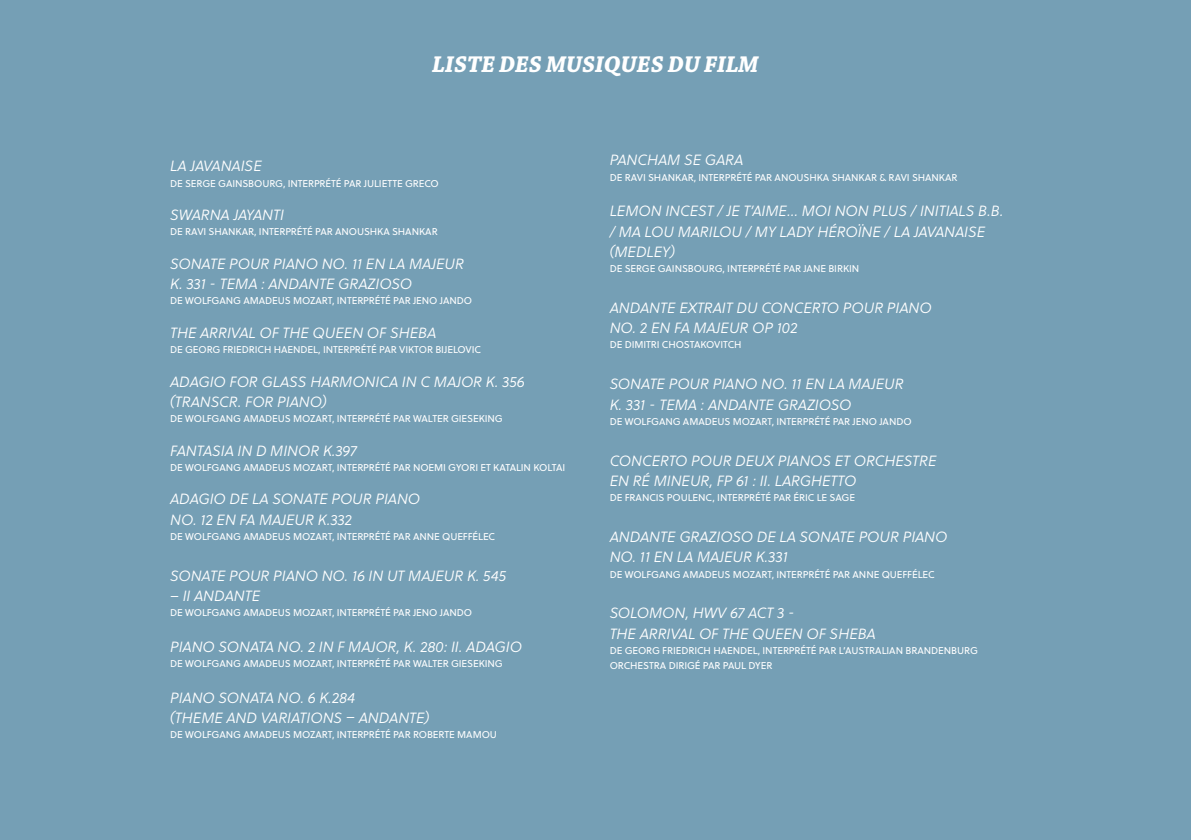
<style>
.page{position:relative;width:1191px;height:840px;background:#fff}
.page>*{position:absolute;margin:0;border:0;box-sizing:border-box;transform-origin:0 0}
.t1{font:italic 700 24px "Chaparral Pro";letter-spacing:-.005em;color:#fff}
.t2{font:italic 14.8px/20.4px "Soleil Lt";color:#fff}
.t3{font:9.8px/15.2px "Soleil";letter-spacing:-.01em;color:#fff}
</style>
<div class="page">
<div style="left:0;top:0;width:1191px;height:839px;background:#759fb5"></div>
<h1 class="t1" style="left:432px;top:50px;width:328px">LISTE DES MUSIQUES DU FILM</h1>
<h2 class="t2" style="left:170px;top:156px;width:93px">LA JAVANAISE</h2>
<p class="t3" style="left:170px;top:175px;width:270px">DE SERGE GAINSBOURG, INTERPRÉTÉ PAR JULIETTE GRECO</p>
<h2 class="t2" style="left:170px;top:204px;width:115px">SWARNA JAYANTI</h2>
<p class="t3" style="left:170px;top:224px;width:269px">DE RAVI SHANKAR, INTERPRÉTÉ PAR ANOUSHKA SHANKAR</p>
<h2 class="t2" style="left:170px;top:253px;width:295px">SONATE POUR PIANO NO. 11 EN LA MAJEUR<br>K. 331 - TEMA : ANDANTE GRAZIOSO</h2>
<p class="t3" style="left:170px;top:293px;width:303px">DE WOLFGANG AMADEUS MOZART, INTERPRÉTÉ PAR JENO JANDO</p>
<h2 class="t2" style="left:170px;top:322px;width:267px">THE ARRIVAL OF THE QUEEN OF SHEBA</h2>
<p class="t3" style="left:170px;top:341px;width:312px">DE GEORG FRIEDRICH HAENDEL, INTERPRÉTÉ PAR VIKTOR BIJELOVIC</p>
<h2 class="t2" style="left:170px;top:371px;width:356px">ADAGIO FOR GLASS HARMONICA IN C MAJOR K. 356 (TRANSCR. FOR PIANO)</h2>
<p class="t3" style="left:170px;top:410px;width:334px">DE WOLFGANG AMADEUS MOZART, INTERPRÉTÉ PAR WALTER GIESEKING</p>
<h2 class="t2" style="left:170px;top:440px;width:188px">FANTASIA IN D MINOR K.397</h2>
<p class="t3" style="left:170px;top:459px;width:397px">DE WOLFGANG AMADEUS MOZART, INTERPRÉTÉ PAR NOEMI GYORI ET KATALIN KOLTAI</p>
<h2 class="t2" style="left:170px;top:488px;width:252px">ADAGIO DE LA SONATE POUR PIANO<br>NO. 12 EN FA MAJEUR K.332</h2>
<p class="t3" style="left:170px;top:528px;width:327px">DE WOLFGANG AMADEUS MOZART, INTERPRÉTÉ PAR ANNE QUEFFÉLEC</p>
<h2 class="t2" style="left:170px;top:565px;width:337px">SONATE POUR PIANO NO. 16 IN UT MAJEUR K. 545</h2>
<h2 class="t2" style="left:170px;top:585px;width:91px">– II ANDANTE</h2>
<p class="t3" style="left:170px;top:604px;width:303px">DE WOLFGANG AMADEUS MOZART, INTERPRÉTÉ PAR JENO JANDO</p>
<h2 class="t2" style="left:170px;top:636px;width:353px">PIANO SONATA NO. 2 IN F MAJOR, K. 280: II. ADAGIO</h2>
<p class="t3" style="left:170px;top:655px;width:334px">DE WOLFGANG AMADEUS MOZART, INTERPRÉTÉ PAR WALTER GIESEKING</p>
<h2 class="t2" style="left:170px;top:686px;width:261px">PIANO SONATA NO. 6 K.284<br>(THEME AND VARIATIONS – ANDANTE)</h2>
<p class="t3" style="left:170px;top:726px;width:328px">DE WOLFGANG AMADEUS MOZART, INTERPRÉTÉ PAR ROBERTE MAMOU</p>
<h2 class="t2" style="left:609px;top:150px;width:135px">PANCHAM SE GARA</h2>
<p class="t3" style="left:609px;top:169px;width:349px">DE RAVI SHANKAR, INTERPRÉTÉ PAR ANOUSHKA SHANKAR &amp; RAVI SHANKAR</p>
<h2 class="t2" style="left:609px;top:200px;width:395px">LEMON INCEST / JE T’AIME... MOI NON PLUS / INITIALS B.B. / MA LOU MARILOU / MY LADY HÉROÏNE / LA JAVANAISE (MEDLEY)</h2>
<p class="t3" style="left:609px;top:261px;width:251px">DE SERGE GAINSBOURG, INTERPRÉTÉ PAR JANE BIRKIN</p>
<h2 class="t2" style="left:609px;top:297px;width:323px">ANDANTE EXTRAIT DU CONCERTO POUR PIANO<br>NO. 2 EN FA MAJEUR OP 102</h2>
<p class="t3" style="left:609px;top:337px;width:133px">DE DIMITRI CHOSTAKOVITCH</p>
<h2 class="t2" style="left:609px;top:373px;width:295px">SONATE POUR PIANO NO. 11 EN LA MAJEUR<br>K. 331 - TEMA : ANDANTE GRAZIOSO</h2>
<p class="t3" style="left:609px;top:413px;width:303px">DE WOLFGANG AMADEUS MOZART, INTERPRÉTÉ PAR JENO JANDO</p>
<h2 class="t2" style="left:609px;top:450px;width:328px">CONCERTO POUR DEUX PIANOS ET ORCHESTRE<br>EN RÉ MINEUR, FP 61 : II. LARGHETTO</h2>
<p class="t3" style="left:609px;top:489px;width:247px">DE FRANCIS POULENC, INTERPRÉTÉ PAR ÉRIC LE SAGE</p>
<h2 class="t2" style="left:609px;top:526px;width:339px">ANDANTE GRAZIOSO DE LA SONATE POUR PIANO<br>NO. 11 EN LA MAJEUR K.331</h2>
<p class="t3" style="left:609px;top:566px;width:327px">DE WOLFGANG AMADEUS MOZART, INTERPRÉTÉ PAR ANNE QUEFFÉLEC</p>
<h2 class="t2" style="left:609px;top:602px;width:267px">SOLOMON, HWV 67 ACT 3 -<br>THE ARRIVAL OF THE QUEEN OF SHEBA</h2>
<p class="t3" style="left:609px;top:642px;width:370px">DE GEORG FRIEDRICH HAENDEL, INTERPRÉTÉ PAR L’AUSTRALIAN BRANDENBURG<br>ORCHESTRA DIRIGÉ PAR PAUL DYER</p>
</div>
